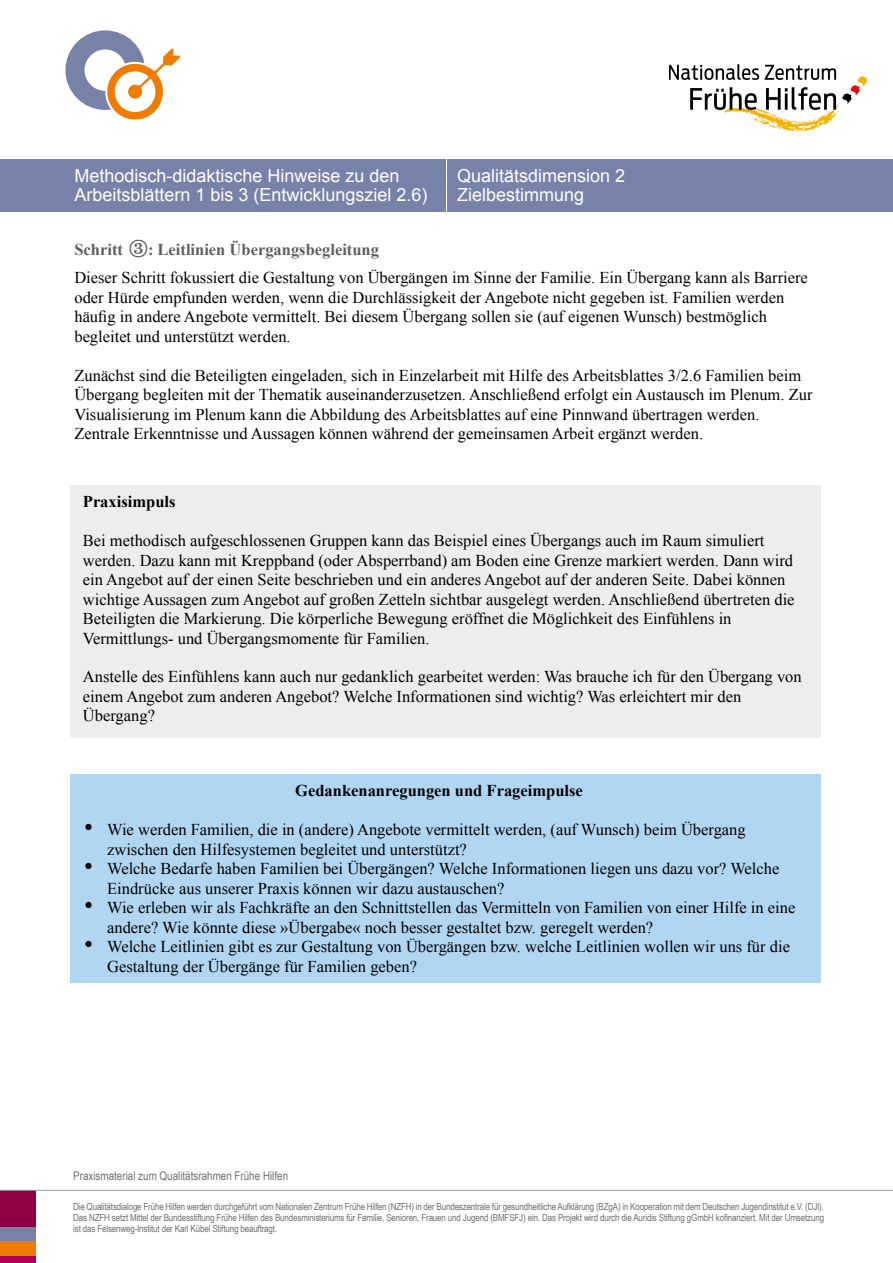
<style>
.page{position:relative;width:893px;height:1263px;background:#fff}
.page>*{position:absolute;margin:0;border:0;box-sizing:border-box;transform-origin:0 0}
.t1{font:18px/19.5px "Arial";color:#fff}
.p_Praxisimpuls-FT_Positionsrahmen{font:16.5px/19.5px "Times New Roman";color:#000}
.p_Fließtext{font:16.5px/19.5px "Times New Roman";color:#000}
.p_Praxisimpuls-FT_Positionsrahmen-2{font:700 16.5px "Times New Roman";color:#000}
.t2{font:700 16.5px "Times New Roman";color:#5e5e5e}
.t3{font:12px "Arial Narrow";color:#6f6f6e}
.t4{font:9.75px/11.2px "Arial Narrow";letter-spacing:-.015em;color:#6f6f6e;text-align:justify}
.s1{font-family:"Abril Text Lt";font-weight:400;font-size:28.2px}
</style>
<div class="page">
<div style="left:0;top:1255px;width:35px;height:8px;background:#b10057"></div>
<div style="left:0;top:1191px;width:35px;height:36px;background:#8d0044"></div>
<div style="left:0;top:1227px;width:35px;height:14px;background:#7782a8"></div>
<div style="left:0;top:1241px;width:35px;height:14px;background:#ef7c00"></div>
<hr style="left:0;top:1190px;width:893px;height:1px;background:#9c9d9d">
<svg style="left:669px;top:64px;width:198px;height:68px"></svg>
<div style="left:65px;top:30px;width:80px;height:80px;border:19px solid #7682a7;border-radius:50%"></div>
<svg style="left:104px;top:45px;width:77px;height:75px"></svg>
<div style="left:0;top:159px;width:893px;height:53px;background:#7782a8"></div>
<hr style="left:446px;top:147px;width:1px;height:74px;background:#fff">
<div style="left:70px;top:485px;width:751px;height:52px;background:#ededed"></div>
<div style="left:70px;top:524px;width:751px;height:149px;background:#ededed"></div>
<div style="left:70px;top:660px;width:751px;height:78px;background:#ededed"></div>
<div style="left:70px;top:774px;width:751px;height:208px;background:#b1d6f1"></div>
<p class="t1" style="left:457px;top:166px;width:170px">Qualitätsdimension 2<br>Zielbestimmung</p>
<p class="t1" style="left:74px;top:166px;width:355px">Methodisch-didaktische Hinweise zu den<br>Arbeitsblättern 1 bis 3 (Entwicklungsziel 2.6)</p>
<h3 class="t2" style="left:74px;top:238px;width:306px">Schritt <span class="s1">3</span>: Leitlinien Übergangsbegleitung</h3>
<p class="p_Fließtext" style="left:74px;top:268px;width:735px">Dieser Schritt fokussiert die Gestaltung von Übergängen im Sinne der Familie. Ein Übergang kann als Barriere oder Hürde empfunden werden, wenn die Durchlässigkeit der Angebote nicht gegeben ist. Familien werden häufig in andere Angebote vermittelt. Bei diesem Übergang sollen sie (auf eigenen Wunsch) bestmöglich begleitet und unterstützt werden.</p>
<p class="p_Fließtext" style="left:74px;top:365px;width:740px">Zunächst sind die Beteiligten eingeladen, sich in Einzelarbeit mit Hilfe des Arbeitsblattes 3/2.6 Familien beim Übergang begleiten mit der Thematik auseinanderzusetzen. Anschließend erfolgt ein Austausch im Plenum. Zur Visualisierung im Plenum kann die Abbildung des Arbeitsblattes auf eine Pinnwand übertragen werden.<br>Zentrale Erkenntnisse und Aussagen können während der gemeinsamen Arbeit ergänzt werden.</p>
<p class="p_Praxisimpuls-FT_Positionsrahmen-2" style="left:83px;top:490px;width:94px">Praxisimpuls</p>
<p class="p_Praxisimpuls-FT_Positionsrahmen" style="left:83px;top:531px;width:713px">Bei methodisch aufgeschlossenen Gruppen kann das Beispiel eines Übergangs auch im Raum simuliert werden. Dazu kann mit Kreppband (oder Absperrband) am Boden eine Grenze markiert werden. Dann wird ein Angebot auf der einen Seite beschrieben und ein anderes Angebot auf der anderen Seite. Dabei können wichtige Aussagen zum Angebot auf großen Zetteln sichtbar ausgelegt werden. Anschließend übertreten die Beteiligten die Markierung. Die körperliche Bewegung eröffnet die Möglichkeit des Einfühlens in Vermittlungs- und Übergangsmomente für Familien.</p>
<p class="p_Praxisimpuls-FT_Positionsrahmen" style="left:83px;top:667px;width:720px">Anstelle des Einfühlens kann auch nur gedanklich gearbeitet werden: Was brauche ich für den Übergang von einem Angebot zum anderen Angebot? Welche Informationen sind wichtig? Was erleichtert mir den<br>Übergang?</p>
<p class="p_Praxisimpuls-FT_Positionsrahmen-2" style="left:295px;top:779px;width:289px">Gedankenanregungen und Frageimpulse</p>
<p class="p_Praxisimpuls-FT_Positionsrahmen" style="left:107px;top:819px;width:640px;text-indent:-23px">• Wie werden Familien, die in (andere) Angebote vermittelt werden, (auf Wunsch) beim Übergang zwischen den Hilfesystemen begleitet und unterstützt?</p>
<p class="p_Praxisimpuls-FT_Positionsrahmen" style="left:107px;top:858px;width:674px;text-indent:-23px">• Welche Bedarfe haben Familien bei Übergängen? Welche Informationen liegen uns dazu vor? Welche<br>Eindrücke aus unserer Praxis können wir dazu austauschen?</p>
<p class="p_Praxisimpuls-FT_Positionsrahmen" style="left:107px;top:897px;width:690px;text-indent:-23px">• Wie erleben wir als Fachkräfte an den Schnittstellen das Vermitteln von Familien von einer Hilfe in eine andere? Wie könnte diese »Übergabe« noch besser gestaltet bzw. geregelt werden?</p>
<p class="p_Praxisimpuls-FT_Positionsrahmen" style="left:107px;top:936px;width:684px;text-indent:-23px">• Welche Leitlinien gibt es zur Gestaltung von Übergängen bzw. welche Leitlinien wollen wir uns für die<br>Gestaltung der Übergänge für Familien geben?</p>
<p class="t3" style="left:73px;top:1166px;width:216px">Praxismaterial zum Qualitätsrahmen Frühe Hilfen</p>
<p class="t4" style="left:73px;top:1200px;width:752px">Die Qualitätsdialoge Frühe Hilfen werden durchgeführt vom Nationalen Zentrum Frühe Hilfen (NZFH) in der Bundeszentrale für gesundheitliche Aufklärung (BZgA) in Kooperation mit dem Deutschen Jugendinstitut e.V. (DJI).<br>Das NZFH setzt Mittel der Bundesstiftung Frühe Hilfen des Bundesministeriums für Familie, Senioren, Frauen und Jugend (BMFSFJ) ein. Das Projekt wird durch die Auridis Stiftung gGmbH kofinanziert. Mit der Umsetzung ist das Felsenweg-Institut der Karl Kübel Stiftung beauftragt.</p>
</div>
